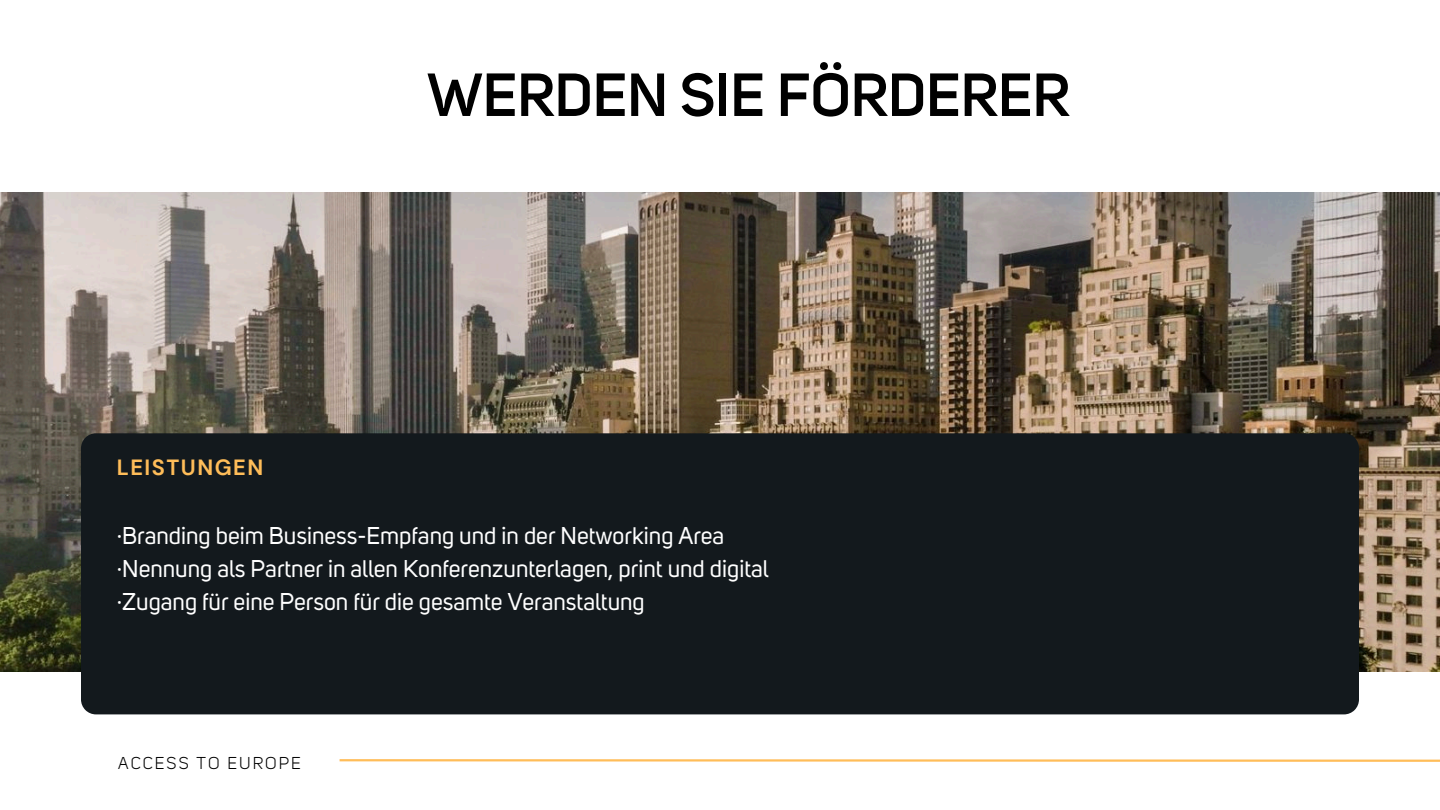
<style>
.page{position:relative;width:1440px;height:810px;background:#fff}
.page>*{position:absolute;margin:0;border:0;box-sizing:border-box;transform-origin:0 0}
.t1{font:600 60px "Uni Sans";color:#000}
.t2{font:24px/33px "Uni Sans";color:#fff}
.t3{font:700 22px "DM Sans";letter-spacing:.065em;color:#ffbd59}
.t4{font:17px "Uni Sans";letter-spacing:.12em;color:#000}
</style>
<div class="page">
<img style="left:0;top:192px;width:1440px;height:480px">
<div style="left:81px;top:433px;width:1278px;height:281px;background:#13191d"></div>
<svg style="left:339px;top:759px;width:1101px;height:3px;background:#ffcd81"></svg>
<p class="t3" style="left:117px;top:453px;width:148px">LEISTUNGEN</p>
<h2 class="t1" style="left:427px;top:59px;width:644px">WERDEN SIE FÖRDERER</h2>
<h1 class="t2" style="left:117px;top:522px;width:653px">·Branding beim Business-Empfang und in der Networking Area ·Nennung als Partner in allen Konferenzunterlagen, print und digital ·Zugang für eine Person für die gesamte Veranstaltung</h1>
<h3 class="t4" style="left:118px;top:757px;width:184px">ACCESS TO EUROPE</h3>
</div>
